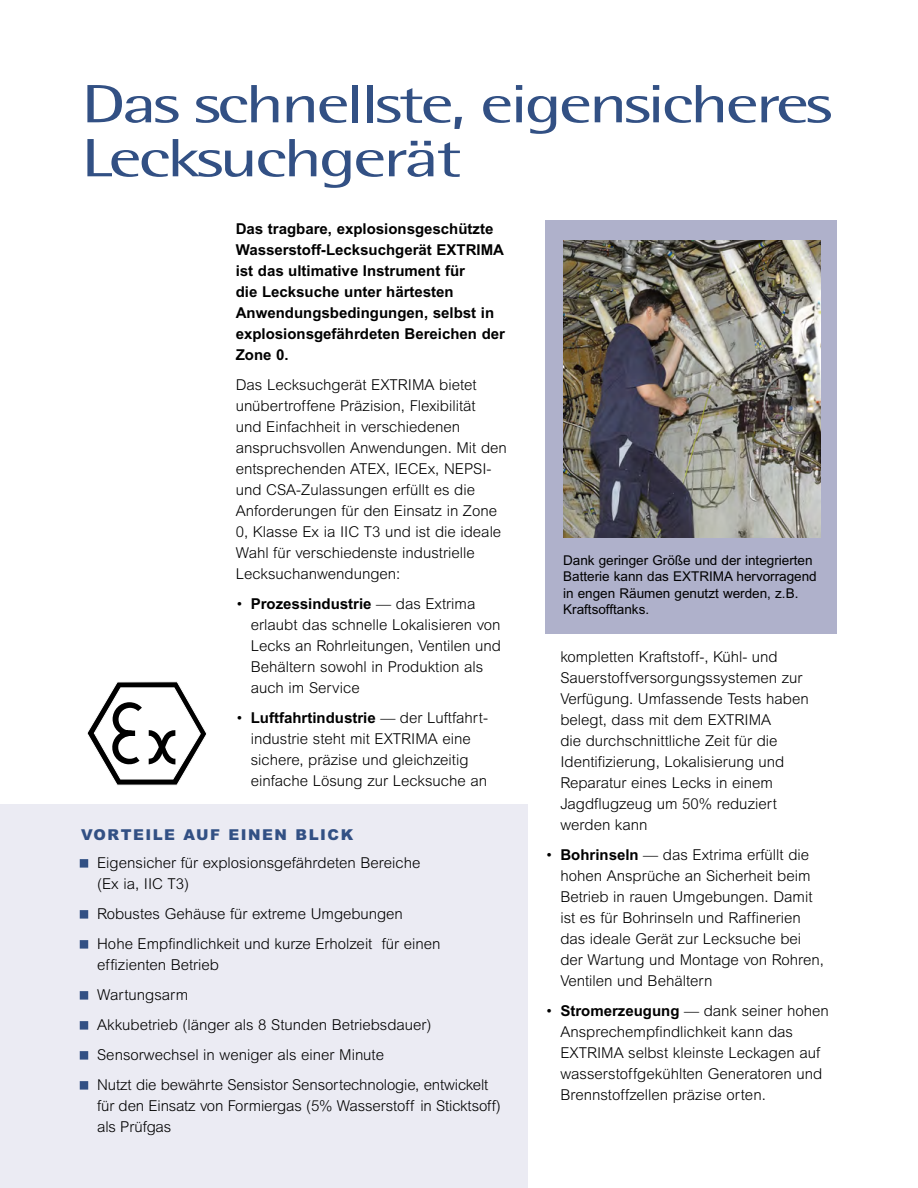
<style>
.page{position:relative;width:918px;height:1188px;background:#fff}
.page>*{position:absolute;margin:0;border:0;box-sizing:border-box;transform-origin:0 0}
.t1{font:54px/54px "Rotis Semi Sans";letter-spacing:-.05em;color:#325084;scale:1.4 1}
.t2{font:300 15px/21px "Arial MT Std";color:#000}
.t3{font:700 15px/21px "Arial MT Std";color:#000}
.t4{font:900 15px "Arial MT Std";letter-spacing:.1em;color:#325084}
.t5{font:13.5px/16.5px "Arial MT Std";color:#000}
.s1{font-weight:700}
.s2{color:#325084}
</style>
<div class="page">
<div style="left:545px;top:220px;width:292px;height:414px;background:#afb1cb"></div>
<div style="left:0;top:805px;width:527px;height:383px;background:#ebebf3"></div>
<img style="left:563px;top:241px;width:258px;height:297px">
<svg style="left:87px;top:682px;width:120px;height:103px"></svg>
<h1 class="t1" style="left:81px;top:77px;width:538px">Das schnellste, eigensicheres<br>Lecksuchgerät</h1>
<p class="t3" style="left:236px;top:218px;width:271px">Das tragbare, explosionsgeschützte<br>Wasserstoff-Lecksuchgerät EXTRIMA ist das ultimative Instrument für<br>die Lecksuche unter härtesten<br>Anwendungsbedingungen, selbst in explosionsgefährdeten Bereichen der<br>Zone 0.</p>
<p class="t2" style="left:236px;top:374px;width:273px">Das Lecksuchgerät EXTRIMA bietet unübertroffene Präzision, Flexibilität<br>und Einfachheit in verschiedenen anspruchsvollen Anwendungen. Mit den entsprechenden ATEX, IECEx, NEPSI&shy;und CSA-Zulassungen erfüllt es die Anforderungen für den Einsatz in Zone 0, Klasse Ex ia IIC T3 und ist die ideale Wahl für verschiedenste industrielle Lecksuchanwendungen:</p>
<p class="t2" style="left:251px;top:593px;width:252px;text-indent:-15px">• <span class="s1">Prozessindustrie</span> — das Extrima erlaubt das schnelle Lokalisieren von<br>Lecks an Rohrleitungen, Ventilen und<br>Behältern sowohl in Produktion als auch im Service</p>
<p class="t2" style="left:251px;top:707px;width:239px;text-indent:-15px">• <span class="s1">Luftfahrtindustrie</span> — der Luftfahrt&shy;industrie steht mit EXTRIMA eine sichere, präzise und gleichzeitig einfache Lösung zur Lecksuche an</p>
<p class="t4" style="left:81px;top:825px;width:274px">VORTEILE AUF EINEN BLICK</p>
<p class="t2" style="left:97px;top:852px;width:325px;text-indent:-16px"><span class="s2">■</span> Eigensicher für explosionsgefährdeten Bereiche (Ex ia, IIC T3)</p>
<p class="t2" style="left:81px;top:903px;width:323px"><span class="s2">■</span> Robustes Gehäuse für extreme Umgebungen</p>
<p class="t2" style="left:97px;top:933px;width:345px;text-indent:-16px"><span class="s2">■</span> Hohe Empfindlichkeit und kurze Erholzeit für einen effizienten Betrieb</p>
<p class="t2" style="left:81px;top:984px;width:109px"><span class="s2">■</span> Wartungsarm</p>
<p class="t2" style="left:81px;top:1014px;width:352px"><span class="s2">■</span> Akkubetrieb (länger als 8 Stunden Betriebsdauer)</p>
<p class="t2" style="left:81px;top:1044px;width:305px"><span class="s2">■</span> Sensorwechsel in weniger als einer Minute</p>
<p class="t2" style="left:97px;top:1074px;width:405px;text-indent:-16px"><span class="s2">■</span> Nutzt die bewährte Sensistor Sensortechnologie, entwickelt für den Einsatz von Formiergas (5% Wasserstoff in Sticktsoff) als Prüfgas</p>
<p class="t5" style="left:563px;top:552px;width:255px">Dank geringer Größe und der integrierten Batterie kann das EXTRIMA hervorragend in engen Räumen genutzt werden, z.B.<br>Kraftsofftanks.</p>
<p class="t2" style="left:560px;top:647px;width:250px">kompletten Kraftstoff-, Kühl- und<br>Sauerstoffversorgungssystemen zur<br>Verfügung. Umfassende Tests haben belegt, dass mit dem EXTRIMA<br>die durchschnittliche Zeit für die<br>Identifizierung, Lokalisierung und<br>Reparatur eines Lecks in einem<br>Jagdflugzeug um 50% reduziert werden kann</p>
<p class="t2" style="left:560px;top:845px;width:265px;text-indent:-15px">• <span class="s1">Bohrinseln</span> — das Extrima erfüllt die hohen Ansprüche an Sicherheit beim Betrieb in rauen Umgebungen. Damit ist es für Bohrinseln und Raffinerien das ideale Gerät zur Lecksuche bei der Wartung und Montage von Rohren, Ventilen und Behältern</p>
<p class="t2" style="left:560px;top:1001px;width:270px;text-indent:-15px">• <span class="s1">Stromerzeugung</span> — dank seiner hohen Ansprechempfindlichkeit kann das EXTRIMA selbst kleinste Leckagen auf wasserstoffgekühlten Generatoren und Brennstoffzellen präzise orten.</p>
</div>
